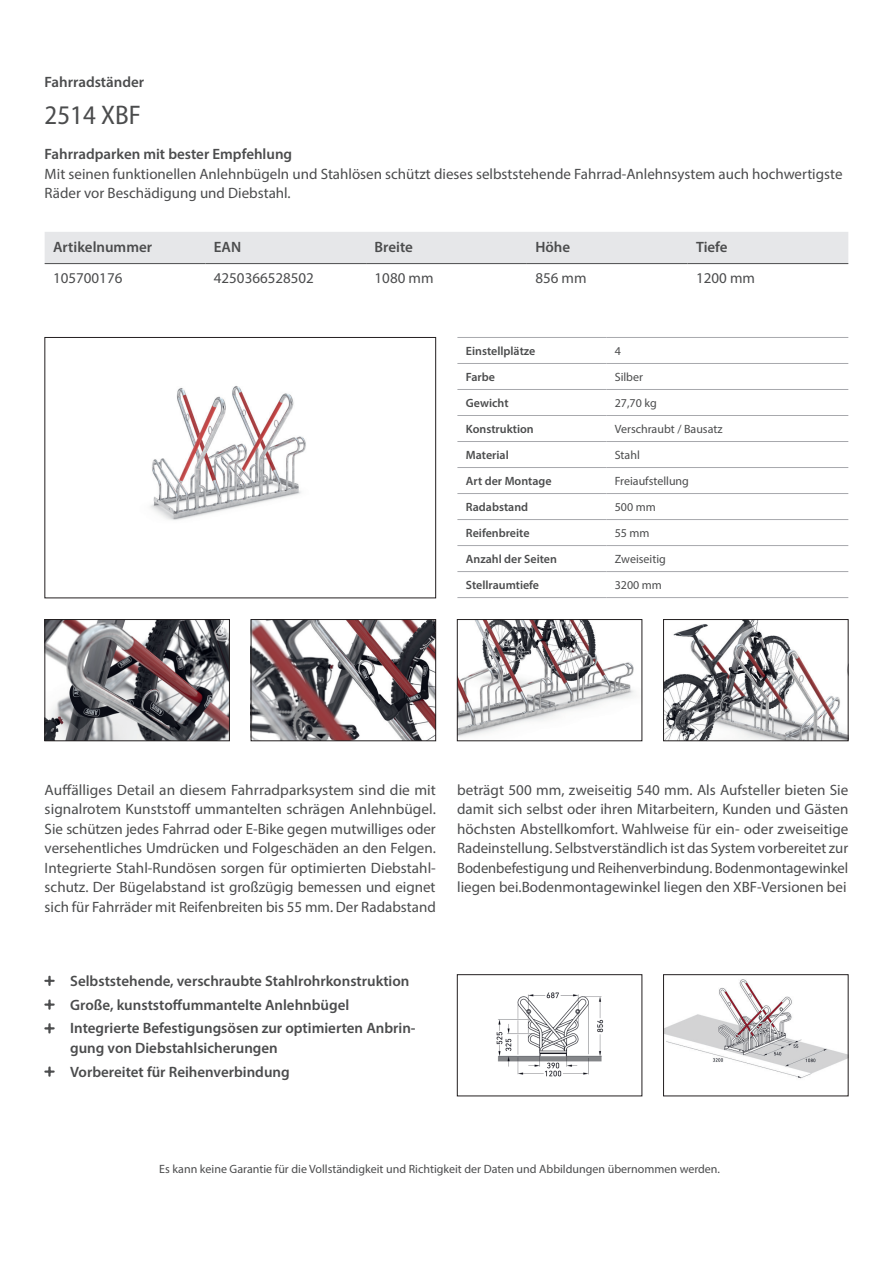
<style>
.page{position:relative;width:893px;height:1263px;background:#fff}
.page>*{position:absolute;margin:0;border:0;box-sizing:border-box;transform-origin:0 0}
.t1{font:semi-condensed 27px "Myriad Pro";color:#4b4c4d}
.t2{font:15px/19.5px "Myriad Pro";color:#4b4c4d;text-align:justify}
.t3{font:600 15px/23.7px "Myriad Pro";color:#4b4c4d}
.t4{font:12px "Myriad Pro";color:#4b4c4d}
.t5{font:600 12px "Myriad Pro";color:#4b4c4d}
</style>
<div class="page">
<img style="left:150px;top:386px;width:156px;height:134px">
<div style="left:45px;top:337px;width:391px;height:261px;border:1px solid #231f20"></div>
<img style="left:47px;top:621px;width:181px;height:118px">
<div style="left:45px;top:619px;width:185px;height:122px;border:1px solid #231f20"></div>
<img style="left:253px;top:621px;width:181px;height:118px">
<div style="left:251px;top:619px;width:185px;height:122px;border:1px solid #231f20"></div>
<img style="left:665px;top:621px;width:181px;height:118px">
<div style="left:663px;top:619px;width:185px;height:122px;border:1px solid #231f20"></div>
<img style="left:459px;top:621px;width:175px;height:116px">
<div style="left:457px;top:619px;width:185px;height:122px;border:1px solid #231f20"></div>
<div style="left:45px;top:232px;width:803px;height:31px;background:#e6e7e9"></div>
<hr style="left:45px;top:263px;width:160px;height:1px;background:#4b4c4d">
<hr style="left:205px;top:263px;width:161px;height:1px;background:#4b4c4d">
<hr style="left:366px;top:263px;width:161px;height:1px;background:#4b4c4d">
<hr style="left:527px;top:263px;width:161px;height:1px;background:#4b4c4d">
<hr style="left:688px;top:263px;width:160px;height:1px;background:#4b4c4d">
<img style="left:665px;top:979px;width:181px;height:100px">
<div style="left:663px;top:974px;width:185px;height:122px;border:1px solid #231f20"></div>
<img style="left:496px;top:992px;width:108px;height:85px">
<div style="left:457px;top:974px;width:185px;height:122px;border:1px solid #231f20"></div>
<hr style="left:457px;top:337px;width:149px;height:1px;background:#a8a9ad">
<hr style="left:606px;top:337px;width:242px;height:1px;background:#a8a9ad">
<hr style="left:457px;top:363px;width:149px;height:1px;background:#a8a9ad">
<hr style="left:606px;top:363px;width:242px;height:1px;background:#a8a9ad">
<hr style="left:457px;top:389px;width:149px;height:1px;background:#a8a9ad">
<hr style="left:606px;top:389px;width:242px;height:1px;background:#a8a9ad">
<hr style="left:457px;top:415px;width:149px;height:1px;background:#a8a9ad">
<hr style="left:606px;top:415px;width:242px;height:1px;background:#a8a9ad">
<hr style="left:457px;top:441px;width:149px;height:1px;background:#a8a9ad">
<hr style="left:606px;top:441px;width:242px;height:1px;background:#a8a9ad">
<hr style="left:457px;top:467px;width:149px;height:1px;background:#a8a9ad">
<hr style="left:606px;top:467px;width:242px;height:1px;background:#a8a9ad">
<hr style="left:457px;top:493px;width:149px;height:1px;background:#a8a9ad">
<hr style="left:606px;top:493px;width:242px;height:1px;background:#a8a9ad">
<hr style="left:457px;top:519px;width:149px;height:1px;background:#a8a9ad">
<hr style="left:606px;top:519px;width:242px;height:1px;background:#a8a9ad">
<hr style="left:457px;top:545px;width:149px;height:1px;background:#a8a9ad">
<hr style="left:606px;top:545px;width:242px;height:1px;background:#a8a9ad">
<hr style="left:457px;top:571px;width:149px;height:1px;background:#a8a9ad">
<hr style="left:606px;top:571px;width:242px;height:1px;background:#a8a9ad">
<hr style="left:457px;top:597px;width:149px;height:1px;background:#a8a9ad">
<hr style="left:606px;top:597px;width:242px;height:1px;background:#a8a9ad">
<p class="t3" style="left:45px;top:70px;width:101px">Fahrradständer</p>
<h1 class="t1" style="left:45px;top:99px;width:98px">2514 XBF</h1>
<p class="t3" style="left:45px;top:142px;width:249px">Fahrradparken mit bester Empfehlung</p>
<p class="t2" style="left:45px;top:164px;width:799px">Mit seinen funktionellen Anlehnbügeln und Stahlösen schützt dieses selbststehende Fahrrad-Anlehnsystem auch hochwertigste<br>Räder vor Beschädigung und Diebstahl.</p>
<p class="t3" style="left:53px;top:234px;width:101px">Artikelnummer</p>
<p class="t3" style="left:214px;top:234px;width:29px">EAN</p>
<p class="t3" style="left:375px;top:234px;width:40px">Breite</p>
<p class="t3" style="left:535px;top:234px;width:36px">Höhe</p>
<p class="t3" style="left:696px;top:234px;width:33px">Tiefe</p>
<p class="t2" style="left:53px;top:268px;width:71px">105700176</p>
<p class="t2" style="left:214px;top:268px;width:102px">4250366528502</p>
<p class="t2" style="left:375px;top:268px;width:60px">1080 mm</p>
<p class="t2" style="left:535px;top:268px;width:53px">856 mm</p>
<p class="t2" style="left:696px;top:268px;width:60px">1200 mm</p>
<p class="t5" style="left:466px;top:343px;width:71px">Einstellplätze</p>
<p class="t4" style="left:615px;top:344px;width:8px">4</p>
<p class="t5" style="left:466px;top:369px;width:31px">Farbe</p>
<p class="t4" style="left:615px;top:370px;width:30px">Silber</p>
<p class="t5" style="left:466px;top:395px;width:44px">Gewicht</p>
<p class="t4" style="left:615px;top:396px;width:43px">27,70 kg</p>
<p class="t5" style="left:466px;top:421px;width:69px">Konstruktion</p>
<p class="t4" style="left:615px;top:422px;width:109px">Verschraubt / Bausatz</p>
<p class="t5" style="left:466px;top:447px;width:44px">Material</p>
<p class="t4" style="left:615px;top:448px;width:27px">Stahl</p>
<p class="t5" style="left:466px;top:473px;width:87px">Art der Montage</p>
<p class="t4" style="left:615px;top:474px;width:76px">Freiaufstellung</p>
<p class="t5" style="left:466px;top:499px;width:64px">Radabstand</p>
<p class="t4" style="left:615px;top:500px;width:43px">500 mm</p>
<p class="t5" style="left:466px;top:525px;width:65px">Reifenbreite</p>
<p class="t4" style="left:615px;top:526px;width:36px">55 mm</p>
<p class="t5" style="left:466px;top:551px;width:93px">Anzahl der Seiten</p>
<p class="t4" style="left:615px;top:552px;width:53px">Zweiseitig</p>
<p class="t5" style="left:466px;top:577px;width:75px">Stellraumtiefe</p>
<p class="t4" style="left:615px;top:578px;width:49px">3200 mm</p>
<p class="t2" style="left:45px;top:780px;width:393px">Auffälliges Detail an diesem Fahrradparksystem sind die mit signalrotem Kunststoff ummantelten schrägen Anlehnbügel.<br>Sie schützen jedes Fahrrad oder E-Bike gegen mutwilliges oder versehentliches Umdrücken und Folgeschäden an den Felgen.<br>Integrierte Stahl-Rundösen sorgen für optimierten Diebstahl&shy;schutz. Der Bügelabstand ist großzügig bemessen und eignet sich für Fahrräder mit Reifenbreiten bis 55 mm. Der Radabstand</p>
<p class="t2" style="left:457px;top:780px;width:393px">beträgt 500 mm, zweiseitig 540 mm. Als Aufsteller bieten Sie damit sich selbst oder ihren Mitarbeitern, Kunden und Gästen höchsten Abstellkomfort. Wahlweise für ein- oder zweiseitige Radeinstellung. Selbstverständlich ist das System vorbereitet zur Bodenbefestigung und Reihenverbindung. Bodenmontagewinkel liegen bei.Bodenmontagewinkel liegen den XBF-Versionen bei</p>
<p class="t3" style="left:70px;top:968px;width:347px">Selbststehende, verschraubte Stahlrohrkonstruktion<br>Große, kunststoffummantelte Anlehnbügel<br>Integrierte Befestigungsösen zur optimierten Anbrin-</p>
<p class="t3" style="left:70px;top:1035px;width:221px">gung von Diebstahlsicherungen<br>Vorbereitet für Reihenverbindung</p>
<p class="t4" style="left:159px;top:1161px;width:562px">Es kann keine Garantie für die Vollständigkeit und Richtigkeit der Daten und Abbildungen übernommen werden.</p>
</div>
